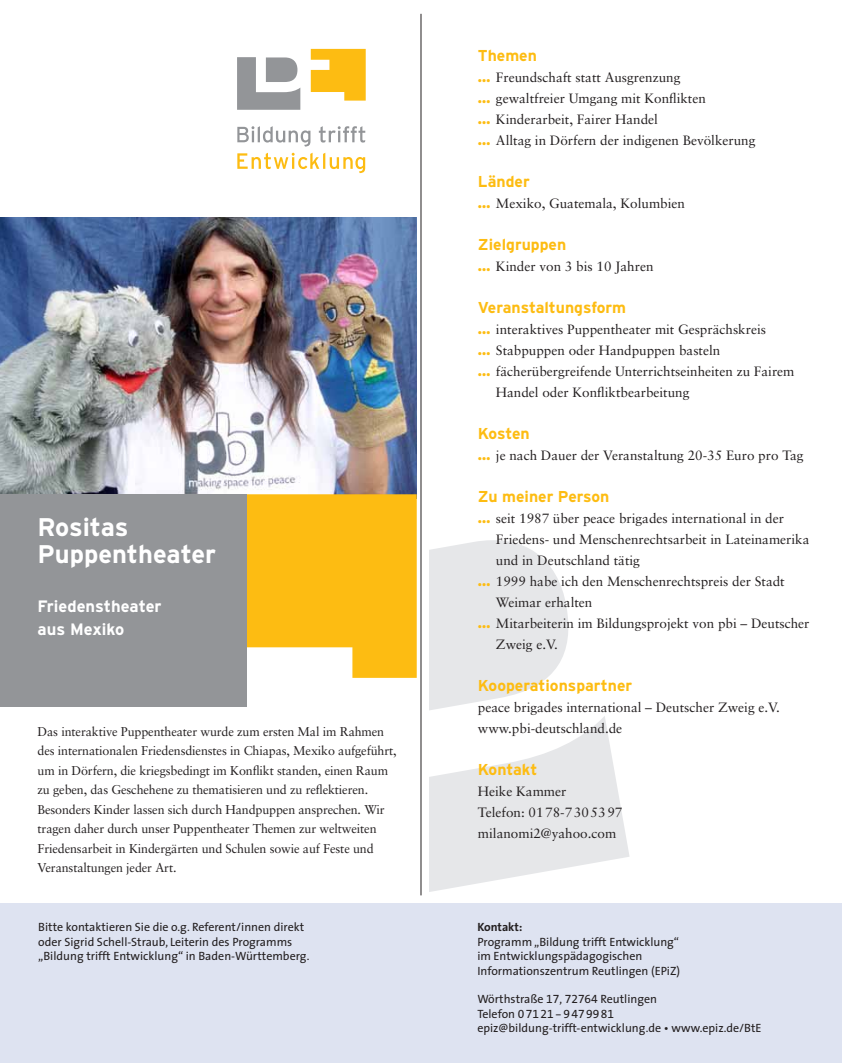
<style>
.page{position:relative;width:842px;height:1063px;background:#fff}
.page>*{position:absolute;margin:0;border:0;box-sizing:border-box;transform-origin:0 0}
.t1{font:700 25.5px/27px "Interstate";color:#fff}
.t2{font:700 16.5px/22.5px "Interstate";color:#fff}
.t3{font:700 15.75px "Interstate";color:#fdbc12}
.t4{font:13.5px/21px "Sabon";color:#231f20}
.t5{font:12.75px/19.5px "Sabon";letter-spacing:-.01em;color:#231f20}
.t6{font:12px/14.4px "The Sans";color:#231f20}
.t7{font:12px "The Sans Expert";letter-spacing:.06em;color:#231f20}
.t8{font:700 12px "The Sans";color:#231f20}
.s1{font-family:"Interstate";font-weight:900;color:#fdbc12}
.s2{font-family:"The Sans Expert"}
.s3{font-family:"The Sans"}
</style>
<div class="page">
<div style="left:0;top:904px;width:842px;height:159px;background:#dee3f1"></div>
<img style="left:0;top:218px;width:417px;height:276px">
<svg style="left:237px;top:57px;width:63px;height:53px"></svg>
<svg style="left:311px;top:49px;width:55px;height:52px"></svg>
<svg style="left:237px;top:126px;width:73px;height:21px"></svg>
<svg style="left:319px;top:126px;width:46px;height:17px"></svg>
<svg style="left:237px;top:153px;width:128px;height:20px"></svg>
<svg style="left:247px;top:494px;width:170px;height:184px"></svg>
<div style="left:0;top:494px;width:247px;height:213px;background:#939598"></div>
<svg style="left:429px;top:540px;width:200px;height:352px;fill:#e6e7e9"></svg>
<hr style="left:421px;top:14px;width:1px;height:881px;background:#231f20">
<h1 class="t1" style="left:38px;top:513px;width:180px">Rositas<br>Puppentheater</h1>
<p class="t2" style="left:38px;top:595px;width:126px">Friedenstheater aus Mexiko</p>
<p class="t5" style="left:38px;top:722px;width:361px">Das interaktive Puppentheater wurde zum ersten Mal im Rahmen des internationalen Friedensdienstes in Chiapas, Mexiko aufgeführt, um in Dörfern, die kriegsbedingt im Konflikt standen, einen Raum zu geben, das Geschehene zu thematisieren und zu reflektieren.<br>Besonders Kinder lassen sich durch Handpuppen ansprechen. Wir tragen daher durch unser Puppentheater Themen zur weltweiten Friedensarbeit in Kindergärten und Schulen sowie auf Feste und Veranstaltungen jeder Art.</p>
<p class="t3" style="left:478px;top:47px;width:60px">Themen</p>
<p class="t4" style="left:478px;top:67px;width:279px"><span class="s1">…</span> Freundschaft statt Ausgrenzung<br><span class="s1">…</span> gewaltfreier Umgang mit Konflikten<br><span class="s1">…</span> Kinderarbeit, Fairer Handel<br><span class="s1">…</span> Alltag in Dörfern der indigenen Bevölkerung</p>
<p class="t3" style="left:478px;top:173px;width:53px">Länder</p>
<p class="t4" style="left:478px;top:193px;width:209px"><span class="s1">…</span> Mexiko, Guatemala, Kolumbien</p>
<p class="t3" style="left:478px;top:236px;width:90px">Zielgruppen</p>
<p class="t4" style="left:478px;top:256px;width:177px"><span class="s1">…</span> Kinder von 3 bis 10 Jahren</p>
<p class="t3" style="left:478px;top:299px;width:150px">Veranstaltungsform</p>
<p class="t4" style="left:478px;top:319px;width:290px"><span class="s1">…</span> interaktives Puppentheater mit Gesprächskreis</p>
<p class="t4" style="left:478px;top:340px;width:244px"><span class="s1">…</span> Stabpuppen oder Handpuppen basteln</p>
<p class="t4" style="left:478px;top:361px;width:318px"><span class="s1">…</span> fächerübergreifende Unterrichtseinheiten zu Fairem</p>
<p class="t4" style="left:496px;top:382px;width:195px">Handel oder Konfliktbearbeitung</p>
<p class="t3" style="left:478px;top:425px;width:53px">Kosten</p>
<p class="t4" style="left:478px;top:445px;width:327px"><span class="s1">…</span> je nach Dauer der Veranstaltung 20-35 Euro pro Tag</p>
<p class="t3" style="left:478px;top:488px;width:133px">Zu meiner Person</p>
<p class="t4" style="left:478px;top:508px;width:308px"><span class="s1">…</span> seit 1987 über peace brigades international in der</p>
<p class="t4" style="left:496px;top:529px;width:315px">Friedens- und Menschenrechtsarbeit in Lateinamerika</p>
<p class="t4" style="left:496px;top:550px;width:146px">und in Deutschland tätig</p>
<p class="t4" style="left:478px;top:571px;width:308px"><span class="s1">…</span> 1999 habe ich den Menschenrechtspreis der Stadt</p>
<p class="t4" style="left:496px;top:592px;width:98px">Weimar erhalten</p>
<p class="t4" style="left:478px;top:613px;width:333px"><span class="s1">…</span> Mitarbeiterin im Bildungsprojekt von pbi – Deutscher</p>
<p class="t4" style="left:496px;top:634px;width:64px">Zweig e.V.</p>
<p class="t3" style="left:478px;top:677px;width:156px">Kooperationspartner</p>
<p class="t4" style="left:478px;top:697px;width:304px">peace brigades international – Deutscher Zweig e.V. www.pbi-deutschland.de</p>
<p class="t3" style="left:478px;top:761px;width:61px">Kontakt</p>
<p class="t4" style="left:478px;top:781px;width:146px">Heike Kammer<br>Telefon: 0178-7305397 milanomi2@yahoo.com</p>
<p class="t6" style="left:38px;top:920px;width:273px">Bitte kontaktieren Sie die o.g. Referent/innen direkt oder Sigrid Schell-Straub, Leiterin des Programms „Bildung trifft Entwicklung“ in Baden-Württemberg.</p>
<p class="t8" style="left:477px;top:917px;width:47px">Kontakt:</p>
<p class="t6" style="left:477px;top:934px;width:204px">Programm „Bildung trifft Entwicklung“ im Entwicklungspädagogischen<br>Informationszentrum Reutlingen (EPiZ)</p>
<p class="t6" style="left:477px;top:992px;width:181px">Wörthstraße <span class="s2">17, 72764</span> Reutlingen</p>
<p class="t7" style="left:477px;top:1004px;width:138px"><span class="s3">Telefon</span> 07121-9479981</p>
<p class="t6" style="left:477px;top:1021px;width:286px">epiz@bildung-trifft-entwicklung.de • www.epiz.de/BtE</p>
</div>
